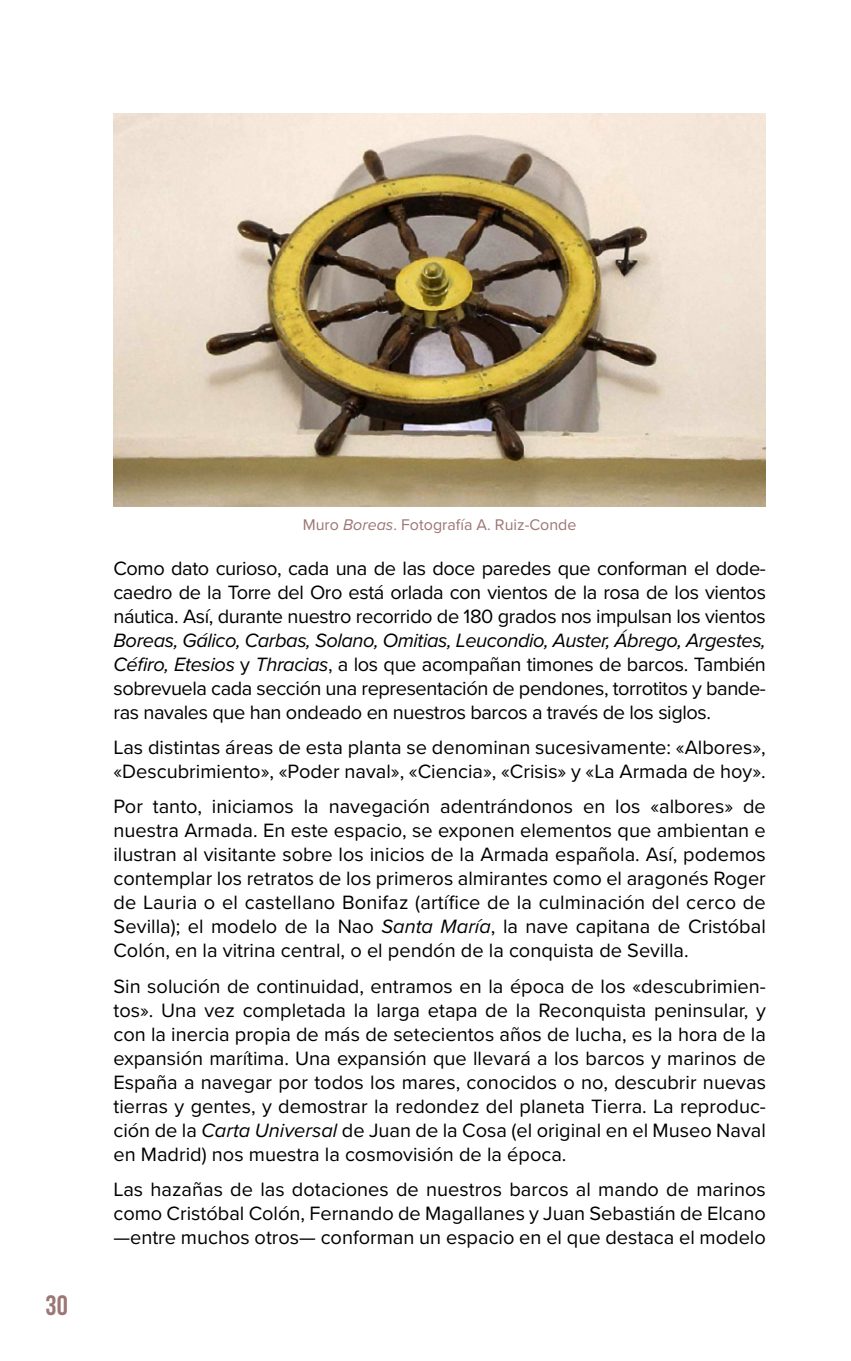
<style>
.page{position:relative;width:851px;height:1361px;background:#fff}
.page>*{position:absolute;margin:0;border:0;box-sizing:border-box;transform-origin:0 0}
.t1{font:700 28px "Bebas Neue";color:#9b7674}
.Texto_Normal{font:20px/24px "Proxima Nova";color:#000;text-align:justify}
.Pie_centro{font:16px "Proxima Nova";color:#9b7674}
.s1{font-style:italic}
</style>
<div class="page">
<img style="left:113px;top:113px;width:652px;height:393px">
<h1 class="t1" style="left:46px;top:1289px;width:24px">30</h1>
<p class="Pie_centro" style="left:303px;top:513px;width:275px">Muro <span class="s1">Boreas</span>. Fotografía A. Ruiz-Conde</p>
<p class="Texto_Normal" style="left:113px;top:555px;width:654px">Como dato curioso, cada una de las doce paredes que conforman el dode&shy;caedro de la Torre del Oro está orlada con vientos de la rosa de los vientos náutica. Así, durante nuestro recorrido de 180 grados nos impulsan los vientos <span class="s1">Boreas, Gálico, Carbas, Solano, Omitias, Leucondio, Auster, Ábrego, Argestes, Céfiro, Etesios</span> y <span class="s1">Thracias</span>, a los que acompañan timones de barcos. También sobrevuela cada sección una representación de pendones, torrotitos y bande&shy;ras navales que han ondeado en nuestros barcos a través de los siglos.</p>
<p class="Texto_Normal" style="left:113px;top:734px;width:653px">Las distintas áreas de esta planta se denominan sucesivamente: «Albores», «Descubrimiento», «Poder naval», «Ciencia», «Crisis» y «La Armada de hoy».</p>
<p class="Texto_Normal" style="left:113px;top:794px;width:654px">Por tanto, iniciamos la navegación adentrándonos en los «albores» de nuestra Armada. En este espacio, se exponen elementos que ambientan e ilustran al visitante sobre los inicios de la Armada española. Así, podemos contemplar los retratos de los primeros almirantes como el aragonés Roger de Lauria o el castellano Bonifaz (artífice de la culminación del cerco de Sevilla); el modelo de la Nao <span class="s1">Santa María</span>, la nave capitana de Cristóbal Colón, en la vitrina central, o el pendón de la conquista de Sevilla.</p>
<p class="Texto_Normal" style="left:113px;top:973px;width:654px">Sin solución de continuidad, entramos en la época de los «descubrimien&shy;tos». Una vez completada la larga etapa de la Reconquista peninsular, y con la inercia propia de más de setecientos años de lucha, es la hora de la expansión marítima. Una expansión que llevará a los barcos y marinos de España a navegar por todos los mares, conocidos o no, descubrir nuevas tierras y gentes, y demostrar la redondez del planeta Tierra. La reproduc&shy;ción de la <span class="s1">Carta Universal</span> de Juan de la Cosa (el original en el Museo Naval en Madrid) nos muestra la cosmovisión de la época.</p>
<p class="Texto_Normal" style="left:113px;top:1176px;width:654px">Las hazañas de las dotaciones de nuestros barcos al mando de marinos como Cristóbal Colón, Fernando de Magallanes y Juan Sebastián de Elcano —entre muchos otros— conforman un espacio en el que destaca el modelo</p>
</div>
